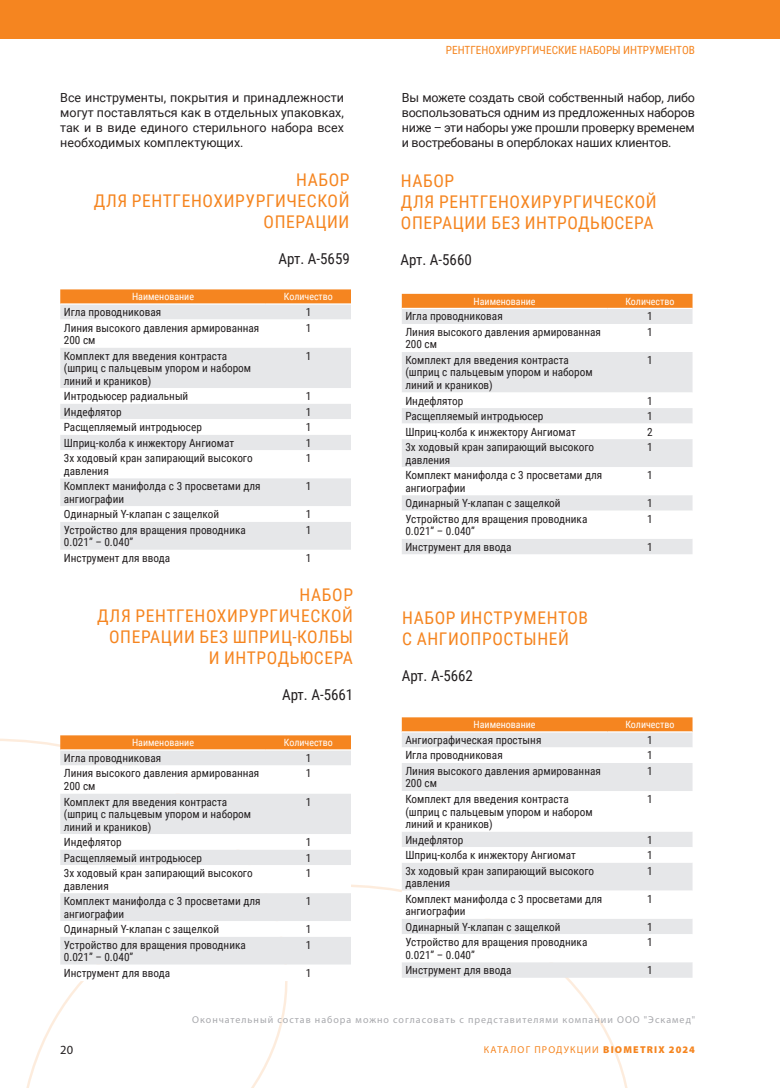
<style>
.page{position:relative;width:780px;height:1088px;background:#fff}
.page>*{position:absolute;margin:0;border:0;box-sizing:border-box;transform-origin:0 0}
.Zagolovok_R{font:17.5px/21px "Roboto Condensed";letter-spacing:.035em;color:#f58520;text-align:right}
.Zagolovok_L{font:17.5px/21px "Roboto Condensed";letter-spacing:.035em;color:#f58520}
.art_r{font:15px "Roboto Condensed";color:#231f20}
.art_l{font:15px "Roboto Condensed";color:#231f20}
.t1{font:12.5px/15px "Roboto";letter-spacing:-.02em;color:#231f20;text-align:justify}
.t2{font:12.5px "Myriad Pro";color:#231f20}
.Tabl_Text{font:11.25px/12.5px "Roboto Condensed";color:#231f20}
.podzag_str{font:11.25px "Roboto Condensed";color:#f58520}
.Tabl_Text-2{font:10px "Roboto Condensed";color:#fff}
.t3{font:10px "Myriad Pro";letter-spacing:.1em;color:#a8a9ad}
.t4{font:10px "Myriad Pro";letter-spacing:.12em;color:#f58520}
.s1{font-weight:900}
</style>
<div class="page">
<div style="left:0;top:0;width:780px;height:39px;background:#f58520"></div>
<svg style="left:26px;top:884px;width:602px;height:204px"></svg>
<svg style="left:60px;top:289px;width:291px;height:14px;background:#f58826"></svg>
<div style="left:60px;top:305px;width:291px;height:14px;background:#e6e7e9"></div>
<svg style="left:60px;top:348px;width:291px;height:202px;fill:#e6e7e9"></svg>
<svg style="left:402px;top:294px;width:290px;height:14px;background:#f58622"></svg>
<div style="left:402px;top:309px;width:290px;height:245px;background:#e6e7e9"></div>
<svg style="left:402px;top:324px;width:290px;height:215px"></svg>
<svg style="left:60px;top:735px;width:291px;height:14px;background:#f58826"></svg>
<div style="left:60px;top:750px;width:291px;height:15px;background:#e6e7e9"></div>
<svg style="left:60px;top:765px;width:291px;height:216px;fill:#ebeced"></svg>
<svg style="left:402px;top:717px;width:290px;height:14px;background:#f58825"></svg>
<div style="left:402px;top:732px;width:290px;height:246px;background:#e6e7e9"></div>
<svg style="left:402px;top:747px;width:290px;height:215px"></svg>
<p class="t1" style="left:60px;top:90px;width:285px">Все инструменты, покрытия и принадлежности могут поставляться как в отдельных упаковках, так и в виде единого стерильного набора всех необходимых комплектующих.</p>
<p class="Zagolovok_R" style="left:94px;top:168px;width:257px">НАБОР<br>ДЛЯ РЕНТГЕНОХИРУРГИЧЕСКОЙ<br>ОПЕРАЦИИ</p>
<p class="art_r" style="left:278px;top:248px;width:73px">Арт. А-5659</p>
<p class="Tabl_Text-2" style="left:132px;top:290px;width:64px">Наименование</p>
<p class="Tabl_Text-2" style="left:284px;top:290px;width:50px">Количество</p>
<p class="Tabl_Text" style="left:64px;top:305px;width:99px">Игла проводниковая</p>
<p class="Tabl_Text" style="left:305px;top:305px;width:7px">1</p>
<p class="Tabl_Text" style="left:64px;top:321px;width:197px">Линия высокого давления армированная<br>200 см</p>
<p class="Tabl_Text" style="left:305px;top:321px;width:7px">1</p>
<p class="Tabl_Text" style="left:64px;top:349px;width:189px">Комплект для введения контраста (шприц с пальцевым упором и набором линий и краников)</p>
<p class="Tabl_Text" style="left:305px;top:349px;width:7px">1</p>
<p class="Tabl_Text" style="left:64px;top:389px;width:126px">Интродьюсер радиальный</p>
<p class="Tabl_Text" style="left:305px;top:389px;width:7px">1</p>
<p class="Tabl_Text" style="left:64px;top:405px;width:59px">Индефлятор</p>
<p class="Tabl_Text" style="left:305px;top:405px;width:7px">1</p>
<p class="Tabl_Text" style="left:64px;top:420px;width:139px">Расщепляемый интродьюсер</p>
<p class="Tabl_Text" style="left:305px;top:420px;width:7px">1</p>
<p class="Tabl_Text" style="left:64px;top:436px;width:172px">Шприц-колба к инжектору Ангиомат</p>
<p class="Tabl_Text" style="left:305px;top:436px;width:7px">1</p>
<p class="Tabl_Text" style="left:64px;top:451px;width:190px">3х ходовый кран запирающий высокого давления</p>
<p class="Tabl_Text" style="left:305px;top:451px;width:7px">1</p>
<p class="Tabl_Text" style="left:64px;top:479px;width:198px">Комплект манифолда с 3 просветами для ангиографии</p>
<p class="Tabl_Text" style="left:305px;top:479px;width:7px">1</p>
<p class="Tabl_Text" style="left:64px;top:507px;width:157px">Одинарный Y-клапан с защелкой</p>
<p class="Tabl_Text" style="left:305px;top:507px;width:7px">1</p>
<p class="Tabl_Text" style="left:64px;top:523px;width:183px">Устройство для вращения проводника<br>0.021” – 0.040”</p>
<p class="Tabl_Text" style="left:305px;top:523px;width:7px">1</p>
<p class="Tabl_Text" style="left:64px;top:551px;width:108px">Инструмент для ввода</p>
<p class="Tabl_Text" style="left:305px;top:551px;width:7px">1</p>
<p class="Zagolovok_R" style="left:97px;top:584px;width:257px">НАБОР<br>ДЛЯ РЕНТГЕНОХИРУРГИЧЕСКОЙ<br>ОПЕРАЦИИ БЕЗ ШПРИЦ-КОЛБЫ<br>И ИНТРОДЬЮСЕРА</p>
<p class="art_r" style="left:282px;top:684px;width:73px">Арт. А-5661</p>
<p class="Tabl_Text-2" style="left:132px;top:736px;width:64px">Наименование</p>
<p class="Tabl_Text-2" style="left:284px;top:736px;width:50px">Количество</p>
<p class="Tabl_Text" style="left:64px;top:751px;width:99px">Игла проводниковая</p>
<p class="Tabl_Text" style="left:305px;top:751px;width:7px">1</p>
<p class="Tabl_Text" style="left:64px;top:767px;width:197px">Линия высокого давления армированная<br>200 см</p>
<p class="Tabl_Text" style="left:305px;top:767px;width:7px">1</p>
<p class="Tabl_Text" style="left:64px;top:795px;width:189px">Комплект для введения контраста (шприц с пальцевым упором и набором линий и краников)</p>
<p class="Tabl_Text" style="left:305px;top:795px;width:7px">1</p>
<p class="Tabl_Text" style="left:64px;top:835px;width:59px">Индефлятор</p>
<p class="Tabl_Text" style="left:305px;top:835px;width:7px">1</p>
<p class="Tabl_Text" style="left:64px;top:851px;width:139px">Расщепляемый интродьюсер</p>
<p class="Tabl_Text" style="left:305px;top:851px;width:7px">1</p>
<p class="Tabl_Text" style="left:64px;top:866px;width:190px">3х ходовый кран запирающий высокого давления</p>
<p class="Tabl_Text" style="left:305px;top:866px;width:7px">1</p>
<p class="Tabl_Text" style="left:64px;top:894px;width:198px">Комплект манифолда с 3 просветами для ангиографии</p>
<p class="Tabl_Text" style="left:305px;top:894px;width:7px">1</p>
<p class="Tabl_Text" style="left:64px;top:922px;width:157px">Одинарный Y-клапан с защелкой</p>
<p class="Tabl_Text" style="left:305px;top:922px;width:7px">1</p>
<p class="Tabl_Text" style="left:64px;top:938px;width:183px">Устройство для вращения проводника<br>0.021” – 0.040”</p>
<p class="Tabl_Text" style="left:305px;top:938px;width:7px">1</p>
<p class="Tabl_Text" style="left:64px;top:966px;width:108px">Инструмент для ввода</p>
<p class="Tabl_Text" style="left:305px;top:966px;width:7px">1</p>
<p class="podzag_str" style="left:446px;top:42px;width:250px">РЕНТГЕНОХИРУРГИЧЕСКИЕ НАБОРЫ ИНТРУМЕНТОВ</p>
<p class="t1" style="left:402px;top:89px;width:294px">Вы можете создать свой собственный набор, либо воспользоваться одним из предложенных наборов ниже – эти наборы уже прошли проверку временем и востребованы в оперблоках наших клиентов.</p>
<p class="Zagolovok_L" style="left:401px;top:169px;width:257px">НАБОР<br>ДЛЯ РЕНТГЕНОХИРУРГИЧЕСКОЙ<br>ОПЕРАЦИИ БЕЗ ИНТРОДЬЮСЕРА</p>
<p class="art_l" style="left:400px;top:249px;width:73px">Арт. А-5660</p>
<p class="Tabl_Text-2" style="left:473px;top:294px;width:64px">Наименование</p>
<p class="Tabl_Text-2" style="left:625px;top:294px;width:50px">Количество</p>
<p class="Tabl_Text" style="left:405px;top:310px;width:99px">Игла проводниковая</p>
<p class="Tabl_Text" style="left:647px;top:310px;width:7px">1</p>
<p class="Tabl_Text" style="left:405px;top:325px;width:197px">Линия высокого давления армированная<br>200 см</p>
<p class="Tabl_Text" style="left:647px;top:325px;width:7px">1</p>
<p class="Tabl_Text" style="left:405px;top:353px;width:189px">Комплект для введения контраста (шприц с пальцевым упором и набором линий и краников)</p>
<p class="Tabl_Text" style="left:647px;top:353px;width:7px">1</p>
<p class="Tabl_Text" style="left:405px;top:394px;width:59px">Индефлятор</p>
<p class="Tabl_Text" style="left:647px;top:394px;width:7px">1</p>
<p class="Tabl_Text" style="left:405px;top:409px;width:139px">Расщепляемый интродьюсер</p>
<p class="Tabl_Text" style="left:647px;top:409px;width:7px">1</p>
<p class="Tabl_Text" style="left:405px;top:425px;width:172px">Шприц-колба к инжектору Ангиомат</p>
<p class="Tabl_Text" style="left:647px;top:425px;width:7px">2</p>
<p class="Tabl_Text" style="left:405px;top:440px;width:190px">3х ходовый кран запирающий высокого давления</p>
<p class="Tabl_Text" style="left:647px;top:440px;width:7px">1</p>
<p class="Tabl_Text" style="left:405px;top:468px;width:198px">Комплект манифолда с 3 просветами для ангиографии</p>
<p class="Tabl_Text" style="left:647px;top:468px;width:7px">1</p>
<p class="Tabl_Text" style="left:405px;top:496px;width:157px">Одинарный Y-клапан с защелкой</p>
<p class="Tabl_Text" style="left:647px;top:496px;width:7px">1</p>
<p class="Tabl_Text" style="left:405px;top:512px;width:183px">Устройство для вращения проводника<br>0.021” – 0.040”</p>
<p class="Tabl_Text" style="left:647px;top:512px;width:7px">1</p>
<p class="Tabl_Text" style="left:405px;top:540px;width:108px">Инструмент для ввода</p>
<p class="Tabl_Text" style="left:647px;top:540px;width:7px">1</p>
<p class="Zagolovok_L" style="left:402px;top:607px;width:187px">НАБОР ИНСТРУМЕНТОВ<br>С АНГИОПРОСТЫНЕЙ</p>
<p class="art_l" style="left:402px;top:666px;width:73px">Арт. А-5662</p>
<p class="Tabl_Text-2" style="left:473px;top:718px;width:64px">Наименование</p>
<p class="Tabl_Text-2" style="left:625px;top:718px;width:50px">Количество</p>
<p class="Tabl_Text" style="left:405px;top:733px;width:138px">Ангиографическая простыня</p>
<p class="Tabl_Text" style="left:647px;top:733px;width:7px">1</p>
<p class="Tabl_Text" style="left:405px;top:749px;width:99px">Игла проводниковая</p>
<p class="Tabl_Text" style="left:647px;top:749px;width:7px">1</p>
<p class="Tabl_Text" style="left:405px;top:764px;width:197px">Линия высокого давления армированная<br>200 см</p>
<p class="Tabl_Text" style="left:647px;top:764px;width:7px">1</p>
<p class="Tabl_Text" style="left:405px;top:792px;width:189px">Комплект для введения контраста (шприц с пальцевым упором и набором линий и краников)</p>
<p class="Tabl_Text" style="left:647px;top:792px;width:7px">1</p>
<p class="Tabl_Text" style="left:405px;top:833px;width:59px">Индефлятор</p>
<p class="Tabl_Text" style="left:647px;top:833px;width:7px">1</p>
<p class="Tabl_Text" style="left:405px;top:848px;width:172px">Шприц-колба к инжектору Ангиомат</p>
<p class="Tabl_Text" style="left:647px;top:848px;width:7px">1</p>
<p class="Tabl_Text" style="left:405px;top:864px;width:190px">3х ходовый кран запирающий высокого давления</p>
<p class="Tabl_Text" style="left:647px;top:864px;width:7px">1</p>
<p class="Tabl_Text" style="left:405px;top:892px;width:198px">Комплект манифолда с 3 просветами для ангиографии</p>
<p class="Tabl_Text" style="left:647px;top:892px;width:7px">1</p>
<p class="Tabl_Text" style="left:405px;top:920px;width:157px">Одинарный Y-клапан с защелкой</p>
<p class="Tabl_Text" style="left:647px;top:920px;width:7px">1</p>
<p class="Tabl_Text" style="left:405px;top:935px;width:183px">Устройство для вращения проводника<br>0.021” – 0.040”</p>
<p class="Tabl_Text" style="left:647px;top:935px;width:7px">1</p>
<p class="Tabl_Text" style="left:405px;top:963px;width:108px">Инструмент для ввода</p>
<p class="Tabl_Text" style="left:647px;top:963px;width:7px">1</p>
<p class="t3" style="left:192px;top:1013px;width:504px">Окончательный состав набора можно согласовать с представителями компании ООО "Эскамед"</p>
<p class="t2" style="left:60px;top:1042px;width:14px">20</p>
<p class="t4" style="left:484px;top:1043px;width:212px">КАТАЛОГ ПРОДУКЦИИ <span class="s1">BIOMETRIX 2024</span></p>
</div>
